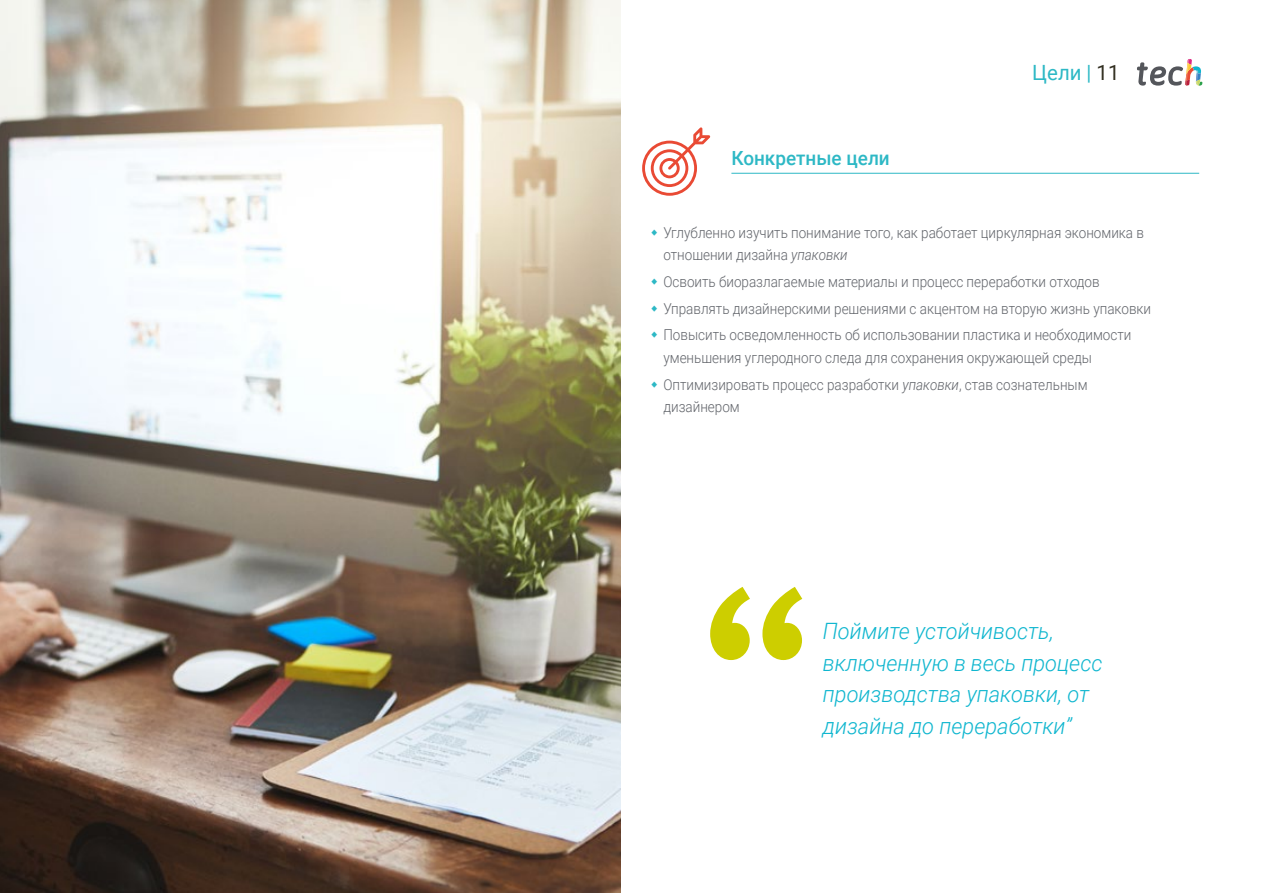
<style>
.page{position:relative;width:1263px;height:893px;background:#fff}
.page>*{position:absolute;margin:0;border:0;box-sizing:border-box;transform-origin:0 0}
.t1{font:italic 300 22.5px/31.5px "Roboto";color:#0fb6cf}
.t2{font:21px "Roboto";color:#2db8c5}
.t3{font:500 19.5px "Roboto";color:#2db8c5}
.t4{font:300 15px/26.7px "Roboto";color:#61646a;scale:.9 1}
.s1{color:#312e20}
.s2{font-style:italic}
</style>
<div class="page">
<hr style="left:731px;top:173px;width:468px;height:1px;background:#2db8c5">
<svg style="left:642px;top:127px;width:68px;height:69px"></svg>
<img style="left:0;top:0;width:621px;height:893px">
<svg style="left:1137px;top:59px;width:65px;height:27px"></svg>
<svg style="left:710px;top:587px;width:92px;height:73px"></svg>
<h3 class="t3" style="left:731px;top:144px;width:160px">Конкретные цели</h3>
<h2 class="t2" style="left:1032px;top:57px;width:89px">Цели | <span class="s1">11</span></h2>
<p class="t4" style="left:663px;top:220px;width:535px;line-height:22.5px">Углубленно изучить понимание того, как работает циркулярная экономика в отношении дизайна <span class="s2">упаковки</span></p>
<p class="t4" style="left:663px;top:268px;width:543px">Освоить биоразлагаемые материалы и процесс переработки отходов<br>Управлять дизайнерскими решениями с акцентом на вторую жизнь упаковки<br>Повысить осведомленность об использовании пластика и необходимости</p>
<p class="t4" style="left:663px;top:344px;width:478px">уменьшения углеродного следа для сохранения окружающей среды<br>Оптимизировать процесс разработки <span class="s2">упаковки</span>, став сознательным</p>
<p class="t4" style="left:663px;top:393px;width:86px">дизайнером</p>
<h1 class="t1" style="left:823px;top:615px;width:281px">Поймите устойчивость, включенную в весь процесс производства упаковки, от дизайна до переработки”</h1>
</div>
